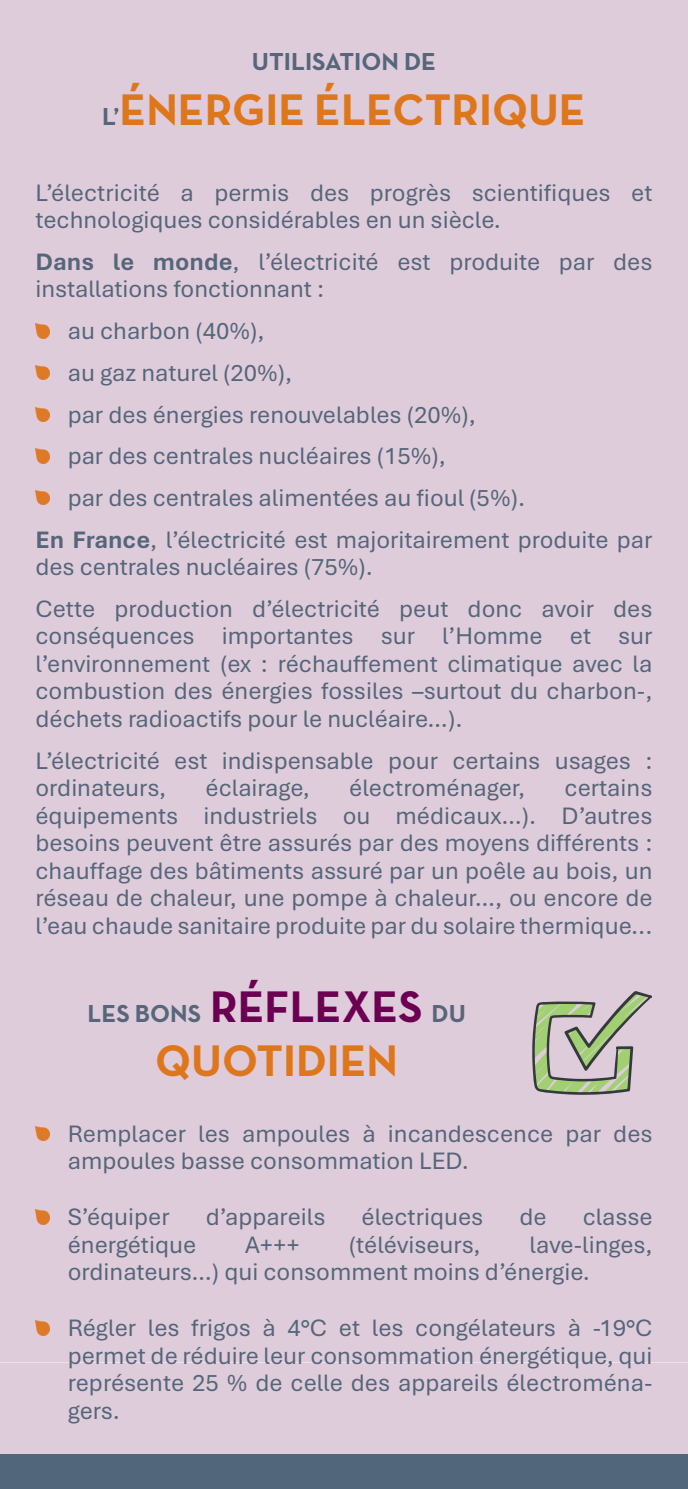
<style>
.page{position:relative;width:688px;height:1489px;background:#fff}
.page>*{position:absolute;margin:0;border:0;box-sizing:border-box;transform-origin:0 0}
.t1{font:700 45px "Neutra Text TF";color:#de761b}
.t2{font:25px/27.5px "Aptos";color:#55667a}
.t3{font:700 25px "Neutra Text TF";color:#56667b}
.s1{font-size:25px;color:#56667b}
.s2{font-weight:700}
.s3{font-size:45px;color:#6b0052}
</style>
<div class="page">
<div style="left:0;top:1453px;width:687px;height:35px;background:#52667b"></div>
<div style="left:0;top:0;width:687px;height:1362px;background:#dfccdb"></div>
<div style="left:0;top:1362px;width:687px;height:91px;background:#dfccdb"></div>
<img style="left:35px;top:324px;width:15px;height:14px">
<img style="left:35px;top:365px;width:15px;height:15px">
<img style="left:35px;top:407px;width:15px;height:14px">
<img style="left:35px;top:449px;width:15px;height:14px">
<img style="left:35px;top:490px;width:15px;height:15px">
<img style="left:35px;top:1126px;width:15px;height:14px">
<img style="left:35px;top:1209px;width:15px;height:14px">
<img style="left:35px;top:1320px;width:15px;height:14px">
<svg style="left:532px;top:990px;width:120px;height:105px;background:#b4b5a7"></svg>
<p class="t3" style="left:252px;top:46px;width:185px">UTILISATION DE</p>
<h1 class="t1" style="left:102px;top:81px;width:485px"><span class="s1">L’</span>ÉNERGIE ÉLECTRIQUE</h1>
<p class="t2" style="left:35px;top:178px;width:618px">L’électricité a permis des progrès scientifiques et technologiques considérables en un siècle.</p>
<p class="t2" style="left:35px;top:247px;width:618px"><span class="s2">Dans le monde</span>, l’électricité est produite par des installations fonctionnant :</p>
<p class="t2" style="left:68px;top:316px;width:198px">au charbon (40%),</p>
<p class="t2" style="left:68px;top:358px;width:226px">au gaz naturel (20%),</p>
<p class="t2" style="left:68px;top:399px;width:409px">par des énergies renouvelables (20%),</p>
<p class="t2" style="left:68px;top:441px;width:379px">par des centrales nucléaires (15%),</p>
<p class="t2" style="left:68px;top:483px;width:459px">par des centrales alimentées au fioul (5%).</p>
<p class="t2" style="left:35px;top:524px;width:618px"><span class="s2">En France</span>, l’électricité est majoritairement produite par</p>
<p class="t2" style="left:35px;top:545px;width:618px;line-height:41.8px">des centrales nucléaires (75%).<br>Cette production d’électricité peut donc avoir des</p>
<p class="t2" style="left:35px;top:621px;width:618px;text-align:justify">conséquences importantes sur l’Homme et sur l’environnement (ex : réchauffement climatique avec la combustion des énergies fossiles –surtout du charbon-, déchets radioactifs pour le nucléaire…).</p>
<p class="t2" style="left:35px;top:745px;width:618px">L’électricité est indispensable pour certains usages : ordinateurs,</p>
<p class="t2" style="left:205px;top:773px;width:106px">éclairage,</p>
<p class="t2" style="left:349px;top:773px;width:178px">électroménager,</p>
<p class="t2" style="left:35px;top:773px;width:618px;text-align:justify;text-indent:529px">certains équipements industriels ou médicaux…). D’autres besoins peuvent être assurés par des moyens différents : chauffage des bâtiments assuré par un poêle au bois, un réseau de chaleur, une pompe à chaleur…, ou encore de l’eau chaude sanitaire produite par du solaire thermique...</p>
<p class="t3" style="left:87px;top:998px;width:380px">LES BONS <span class="s3">RÉFLEXES</span> DU</p>
<h1 class="t1" style="left:155px;top:1032px;width:244px">QUOTIDIEN</h1>
<p class="t2" style="left:68px;top:1118px;width:586px">Remplacer les ampoules à incandescence par des ampoules basse consommation LED.</p>
<p class="t2" style="left:68px;top:1202px;width:103px">S’équiper</p>
<p class="t2" style="left:206px;top:1202px;width:121px">d’appareils</p>
<p class="t2" style="left:361px;top:1202px;width:123px">électriques</p>
<p class="t2" style="left:519px;top:1202px;width:29px">de</p>
<p class="t2" style="left:582px;top:1202px;width:71px">classe</p>
<p class="t2" style="left:68px;top:1229px;width:130px">énergétique</p>
<p class="t2" style="left:245px;top:1229px;width:56px">A+++</p>
<p class="t2" style="left:349px;top:1229px;width:133px">(téléviseurs,</p>
<p class="t2" style="left:68px;top:1229px;width:586px;text-indent:462px">lave-linges, ordinateurs…) qui consomment moins d’énergie.</p>
<p class="t2" style="left:68px;top:1312px;width:586px;text-align:justify">Régler les frigos à 4°C et les congélateurs à -19°C permet de réduire leur consommation énergétique, qui représente 25 % de celle des appareils électroména&shy;gers.</p>
</div>
